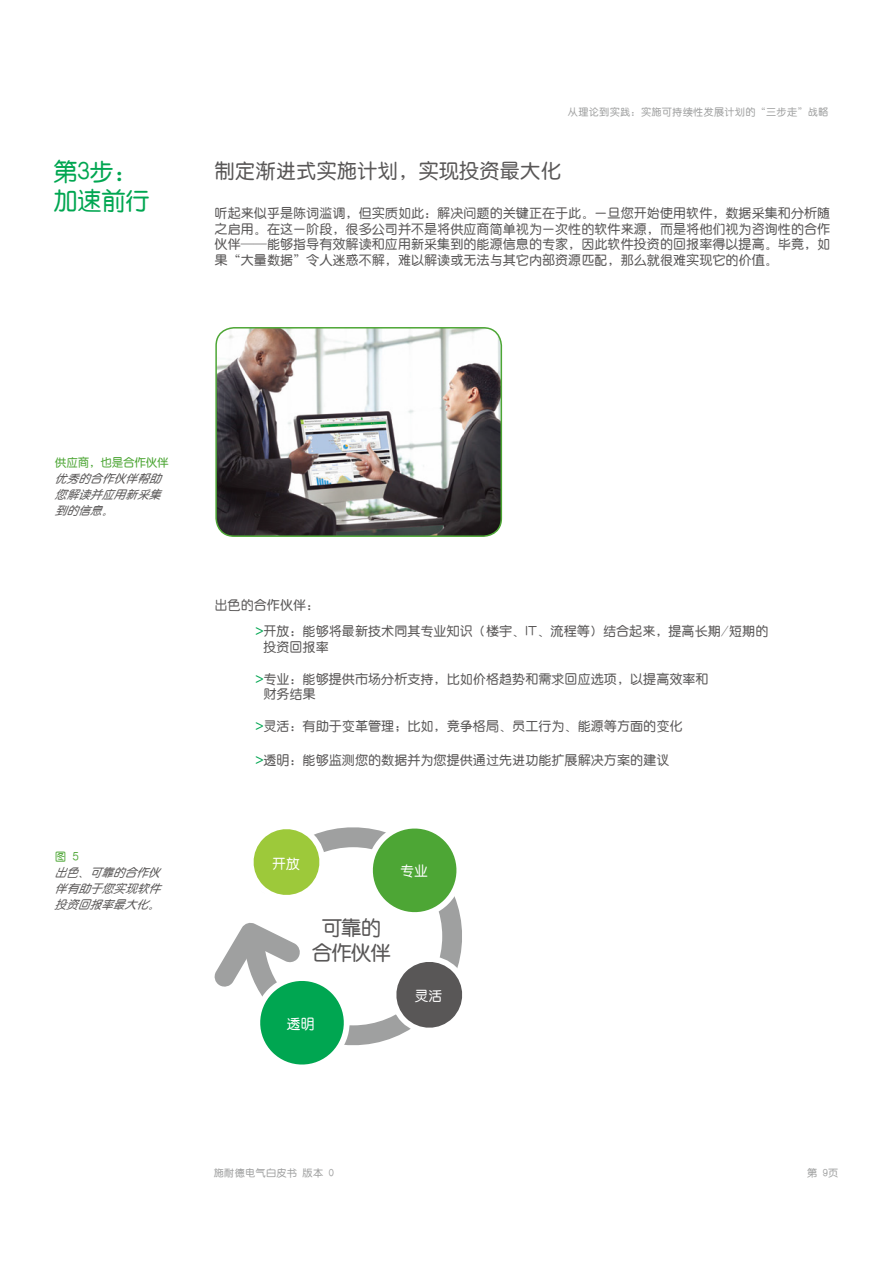
<style>
.page{position:relative;width:893px;height:1263px;background:#fff}
.page>*{position:absolute;margin:0;border:0;box-sizing:border-box;transform-origin:0 0}
.t1{font:24.3px/29.2px "H Ye 3 gj";letter-spacing:-.015em;color:#00a651}
.t2{font:20.55px/24.6px "H Ye 3 gj";letter-spacing:-.05em;color:#595757;text-align:center}
.t3{font:20.4px "H Ye 3 gj";color:#595757}
.t4{font:13.95px "H Ye 3 gj";color:#fff}
.t5{font:13.05px/15.8px "H Ye 3 gj";color:#595757}
.t6{font:italic 11.7px/16px "H Ye 3 gj";color:#595757;text-align:justify}
.t7{font:11.7px "H Ye 3 gj";letter-spacing:-.025em;color:#4da635}
.t8{font:10.2px "H Ye 3 gj";letter-spacing:.025em;color:#9fa0a0}
.s1{font-family:"SE Optimist";font-weight:900;color:#00a651}
</style>
<div class="page">
<svg style="left:326px;top:827px;width:136px;height:219px"></svg>
<svg style="left:214px;top:921px;width:137px;height:144px"></svg>
<svg style="left:253px;top:829px;width:73px;height:66px"></svg>
<svg style="left:357px;top:827px;width:105px;height:100px"></svg>
<svg style="left:382px;top:947px;width:81px;height:95px"></svg>
<img style="left:216px;top:328px;width:285px;height:208px">
<div style="left:215px;top:327px;width:287px;height:210px;border:2px solid #4da635;border-radius:18px"></div>
<h1 class="t1" style="left:53px;top:157px;width:98px">第3步：加速前行</h1>
<p class="t8" style="left:568px;top:107px;width:262px">从理论到实践：实施可持续性发展计划的“三步走”战略</p>
<h3 class="t3" style="left:215px;top:161px;width:348px">制定渐进式实施计划，实现投资最大化</h3>
<p class="t5" style="left:215px;top:205px;width:617px;text-align:justify">听起来似乎是陈词滥调，但实质如此：解决问题的关键正在于此。一旦您开始使用软件，数据采集和分析随之启用。在这一阶段，很多公司并不是将供应商简单视为一次性的软件来源，而是将他们视为咨询性的合作伙伴——能够指导有效解读和应用新采集到的能源信息的专家，因此软件投资的回报率得以提高。毕竟，如果“大量数据”令人迷惑不解，难以解读或无法与其它内部资源匹配，那么就很难实现它的价值。</p>
<p class="t7" style="left:55px;top:456px;width:115px">供应商，也是合作伙伴</p>
<p class="t6" style="left:55px;top:470px;width:112px">优秀的合作伙伴帮助您解读并应用新采集到的信息。</p>
<p class="t7" style="left:55px;top:850px;width:25px">图 5</p>
<p class="t6" style="left:55px;top:864px;width:112px">出色、可靠的合作伙伴有助于您实现软件投资回报率最大化。</p>
<p class="t5" style="left:215px;top:597px;width:106px">出色的合作伙伴：</p>
<p class="t5" style="left:263px;top:623px;width:507px;text-indent:-8px"><span class="s1">&gt;</span> 开放：能够将最新技术同其专业知识（楼宇、IT、流程等）结合起来，提高长期/短期的投资回报率</p>
<p class="t5" style="left:263px;top:671px;width:447px;text-indent:-8px"><span class="s1">&gt;</span> 专业：能够提供市场分析支持，比如价格趋势和需求回应选项，以提高效率和财务结果</p>
<p class="t5" style="left:255px;top:718px;width:429px"><span class="s1">&gt;</span> 灵活：有助于变革管理；比如，竞争格局、员工行为、能源等方面的变化</p>
<p class="t5" style="left:255px;top:752px;width:416px"><span class="s1">&gt;</span> 透明：能够监测您的数据并为您提供通过先进功能扩展解决方案的建议</p>
<p class="t4" style="left:272px;top:856px;width:29px">开放</p>
<p class="t4" style="left:400px;top:864px;width:29px">专业</p>
<h2 class="t2" style="left:312px;top:915px;width:80px">可靠的合作伙伴</h2>
<p class="t4" style="left:287px;top:1016px;width:29px">透明</p>
<p class="t4" style="left:414px;top:988px;width:29px">灵活</p>
<p class="t8" style="left:214px;top:1168px;width:122px">施耐德电气白皮书 版本 0</p>
<p class="t8" style="left:807px;top:1168px;width:33px">第 9页</p>
</div>
